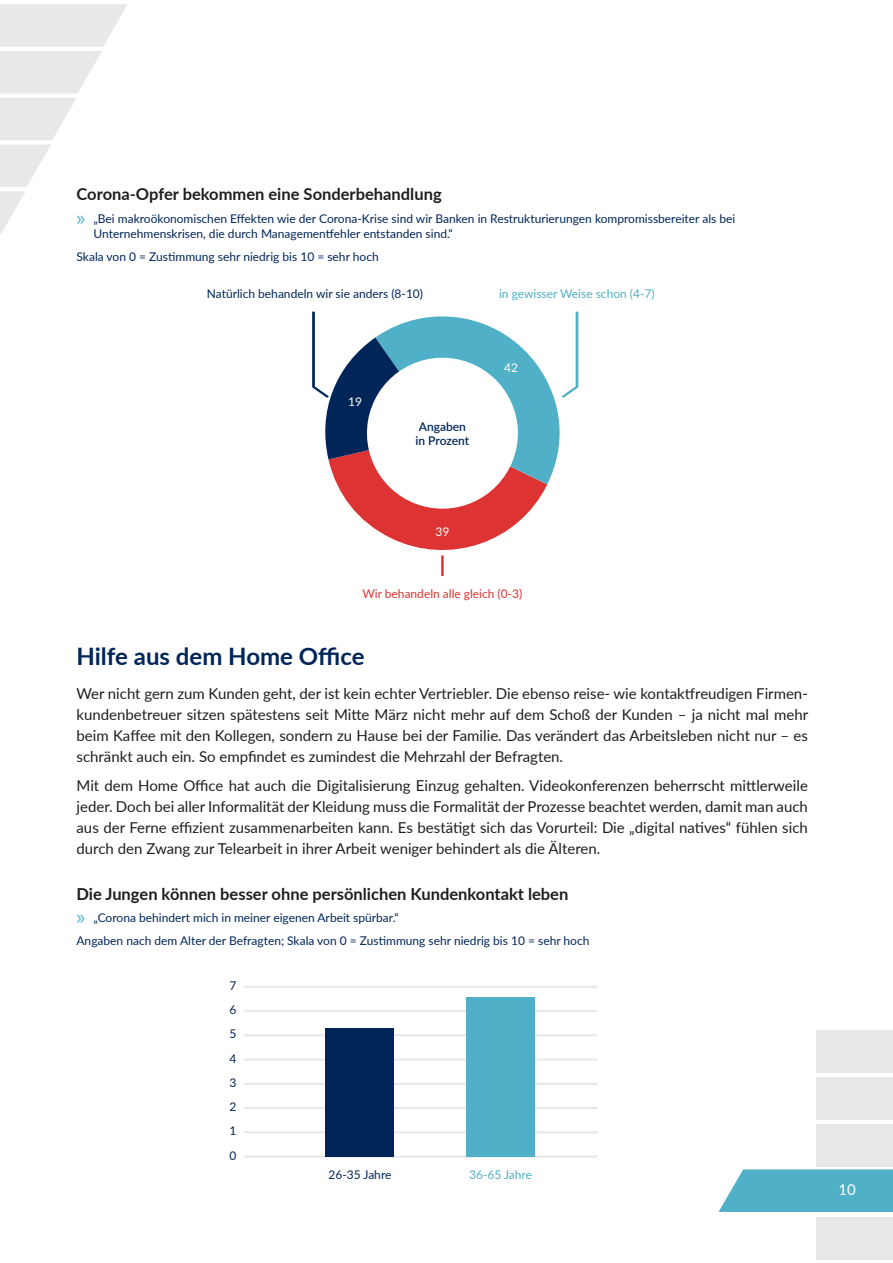
<style>
.page{position:relative;width:893px;height:1263px;background:#fff}
.page>*{position:absolute;margin:0;border:0;box-sizing:border-box;transform-origin:0 0}
.t1{font:700 24px "Lato";color:#002659}
.H4_-_diagramme{font:700 16.5px "Lato";color:#1f1f1f}
.t2{font:15px/21px "Lato";color:#1f1f1f;text-align:justify}
.t3{font:15px "Lato";color:#fff}
.Beschriftung_blue{font:12px/14.4px "Lato";color:#002659}
.Beschriftung_blue-2{font:12px "Lato";color:#4fb0c7}
.Beschriftung_blue-3{font:12px "Lato";color:#de3333}
.Kreisdiagramm_mitte{font:600 12px/14.4px "Lato";color:#002659}
.Beschriftung_-_white{font:12px "Lato";color:#fff}
.s1{font-family:"Myriad Pro";font-size:21px;color:#4fb0c7}
</style>
<div class="page">
<svg style="left:719px;top:1169px;width:174px;height:43px;background:#5cb6cb"></svg>
<div style="left:816px;top:1030px;width:77px;height:43px;background:#e8e8e8"></div>
<div style="left:816px;top:1077px;width:77px;height:42px;background:#e8e8e8"></div>
<div style="left:816px;top:1124px;width:77px;height:42px;background:#e8e8e8"></div>
<div style="left:816px;top:1217px;width:77px;height:43px;background:#e8e8e8"></div>
<svg style="left:0;top:4px;width:127px;height:230px"></svg>
<svg style="left:312px;top:311px;width:266px;height:240px"></svg>
<hr style="left:441px;top:555px;width:3px;height:21px;background:#de3333">
<hr style="left:244px;top:1155px;width:353px;height:2px;background:#e8e8e8">
<hr style="left:244px;top:1131px;width:353px;height:2px;background:#e8e8e8">
<hr style="left:244px;top:1107px;width:353px;height:2px;background:#e8e8e8">
<hr style="left:244px;top:1083px;width:353px;height:2px;background:#e8e8e8">
<hr style="left:244px;top:1058px;width:353px;height:2px;background:#e8e8e8">
<hr style="left:244px;top:1034px;width:353px;height:2px;background:#e8e8e8">
<hr style="left:244px;top:1010px;width:353px;height:2px;background:#e8e8e8">
<hr style="left:244px;top:986px;width:353px;height:2px;background:#e8e8e8">
<div style="left:467px;top:997px;width:68px;height:160px;background:#4fb0c7"></div>
<div style="left:325px;top:1028px;width:68px;height:129px;background:#002659"></div>
<p class="H4_-_diagramme" style="left:77px;top:182px;width:367px">Corona-Opfer bekommen eine Sonderbehandlung</p>
<p class="Beschriftung_blue" style="left:94px;top:211px;width:643px;text-indent:-17px"><span class="s1">»</span> „Bei makroökonomischen Effekten wie der Corona-Krise sind wir Banken in Restrukturierungen kompromissbereiter als bei<br>Unternehmenskrisen, die durch Managementfehler entstanden sind.“</p>
<p class="Beschriftung_blue" style="left:77px;top:249px;width:304px">Skala von 0 = Zustimmung sehr niedrig bis 10 = sehr hoch</p>
<p class="Beschriftung_blue" style="left:207px;top:286px;width:218px">Natürlich behandeln wir sie anders (8-10)</p>
<p class="Beschriftung_blue-2" style="left:499px;top:285px;width:157px">in gewisser Weise schon (4-7)</p>
<p class="Beschriftung_-_white" style="left:348px;top:393px;width:15px">19</p>
<p class="Kreisdiagramm_mitte" style="left:416px;top:419px;width:55px">Angaben in Prozent</p>
<p class="Beschriftung_-_white" style="left:504px;top:359px;width:15px">42</p>
<p class="Beschriftung_-_white" style="left:435px;top:523px;width:15px">39</p>
<p class="Beschriftung_blue-3" style="left:363px;top:585px;width:161px">Wir behandeln alle gleich (0-3)</p>
<h3 class="t1" style="left:77px;top:639px;width:290px">Hilfe aus dem Home Office</h3>
<p class="t2" style="left:77px;top:682px;width:733px">Wer nicht gern zum Kunden geht, der ist kein echter Vertriebler. Die ebenso reise- wie kontaktfreudigen Firmen&shy;kundenbetreuer sitzen spätestens seit Mitte März nicht mehr auf dem Schoß der Kunden – ja nicht mal mehr beim Kaffee mit den Kollegen, sondern zu Hause bei der Familie. Das verändert das Arbeitsleben nicht nur – es schränkt auch ein. So empfindet es zumindest die Mehrzahl der Befragten.</p>
<p class="t2" style="left:77px;top:775px;width:733px">Mit dem Home Office hat auch die Digitalisierung Einzug gehalten. Videokonferenzen beherrscht mittlerweile jeder. Doch bei aller Informalität der Kleidung muss die Formalität der Prozesse beachtet werden, damit man auch aus der Ferne effizient zusammenarbeiten kann. Es bestätigt sich das Vorurteil: Die „digital natives“ fühlen sich durch den Zwang zur Telearbeit in ihrer Arbeit weniger behindert als die Älteren.</p>
<p class="H4_-_diagramme" style="left:77px;top:881px;width:493px">Die Jungen können besser ohne persönlichen Kundenkontakt leben</p>
<p class="Beschriftung_blue" style="left:77px;top:910px;width:324px"><span class="s1">»</span> „Corona behindert mich in meiner eigenen Arbeit spürbar.“</p>
<p class="Beschriftung_blue" style="left:77px;top:933px;width:514px">Angaben nach dem Alter der Befragten; Skala von 0 = Zustimmung sehr niedrig bis 10 = sehr hoch</p>
<p class="Beschriftung_blue" style="left:230px;top:978px;width:8px">7</p>
<p class="Beschriftung_blue" style="left:230px;top:1002px;width:8px">6</p>
<p class="Beschriftung_blue" style="left:230px;top:1026px;width:8px">5</p>
<p class="Beschriftung_blue" style="left:230px;top:1050px;width:8px">4</p>
<p class="Beschriftung_blue" style="left:230px;top:1075px;width:8px">3</p>
<p class="Beschriftung_blue" style="left:230px;top:1099px;width:8px">2</p>
<p class="Beschriftung_blue" style="left:230px;top:1123px;width:8px">1</p>
<p class="Beschriftung_blue" style="left:230px;top:1147px;width:8px">0</p>
<p class="Beschriftung_blue" style="left:328px;top:1167px;width:64px">26-35 Jahre</p>
<p class="Beschriftung_blue-2" style="left:469px;top:1166px;width:64px">36-65 Jahre</p>
<p class="t3" style="left:838px;top:1179px;width:19px">10</p>
</div>
